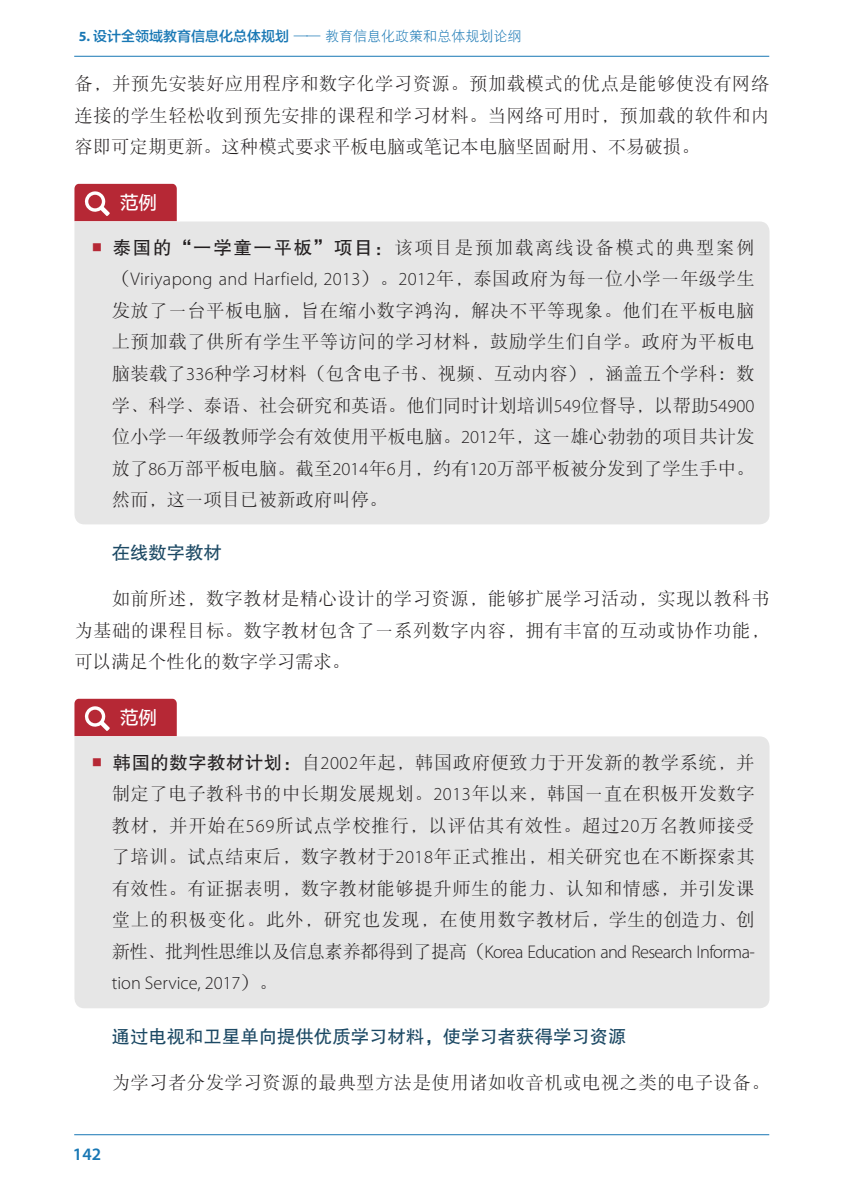
<style>
.page{position:relative;width:844px;height:1191px;background:#fff}
.page>*{position:absolute;margin:0;border:0;box-sizing:border-box;transform-origin:0 0}
.t1{font:18.38px/31.5px "DFP Song W3";letter-spacing:.02em;color:#231f20;text-align:justify}
.t2{font:18.38px "FZHTK GBK1 0";color:#1c4964}
.正文{font:18.38px "FZLTZHUNHJW GB1 0";color:#fff}
.t3{font:600 17.5px "Myriad Pro";color:#1877b4}
.t4{font:14px "DFP Hei W3";color:#1877b4}
.s1{font-family:"Myriad Pro";font-weight:700}
.s2{font-family:"FZLTZHJW GB1 0"}
.s3{font-family:"FZHTK GBK1 0"}
.s4{font-family:"Myriad Pro";font-weight:300}
</style>
<div class="page">
<hr style="left:74px;top:56px;width:695px;height:1px;background:#1877b4">
<svg style="left:74px;top:184px;width:103px;height:37px"></svg>
<div style="left:74px;top:221px;width:695px;height:303px;background:#e6e6e6"></div>
<svg style="left:74px;top:699px;width:103px;height:37px"></svg>
<div style="left:74px;top:736px;width:695px;height:272px;background:#e6e6e6"></div>
<hr style="left:74px;top:1134px;width:695px;height:1px;background:#1877b4">
<p class="t4" style="left:79px;top:29px;width:444px"><span class="s1">5.</span> <span class="s2">设计全领域教育信息化总体规划</span> —— 教育信息化政策和总体规划论纲</p>
<p class="t1" style="left:74px;top:68px;width:696px">备，并预先安装好应用程序和数字化学习资源。预加载模式的优点是能够使没有网络连接的学生轻松收到预先安排的课程和学习材料。当网络可用时，预加载的软件和内容即可定期更新。这种模式要求平板电脑或笔记本电脑坚固耐用、不易破损。</p>
<p class="正文" style="left:120px;top:193px;width:38px">范例</p>
<p class="t1" style="left:112px;top:231px;width:644px;text-indent:-20px"><sup>■</sup> <span class="s3">泰国的“一学童一平板”项目：</span>该项目是预加载离线设备模式的典型案例（<span class="s4">Viriyapong and Harfield, 2013</span>）。<span class="s4">2012</span>年，泰国政府为每一位小学一年级学生发放了一台平板电脑，旨在缩小数字鸿沟，解决不平等现象。他们在平板电脑上预加载了供所有学生平等访问的学习材料，鼓励学生们自学。政府为平板电脑装载了<span class="s4">336</span>种学习材料（包含电子书、视频、互动内容），涵盖五个学科：数学、科学、泰语、社会研究和英语。他们同时计划培训<span class="s4">549</span>位督导，以帮助<span class="s4">54900</span>位小学一年级教师学会有效使用平板电脑。<span class="s4">2012</span>年，这一雄心勃勃的项目共计发放了<span class="s4">86</span>万部平板电脑。截至<span class="s4">2014</span>年<span class="s4">6</span>月，约有<span class="s4">120</span>万部平板被分发到了学生手中。然而，这一项目已被新政府叫停。</p>
<p class="t2" style="left:112px;top:542px;width:112px">在线数字教材</p>
<p class="t1" style="left:74px;top:583px;width:696px;text-indent:37px">如前所述，数字教材是精心设计的学习资源，能够扩展学习活动，实现以教科书为基础的课程目标。数字教材包含了一系列数字内容，拥有丰富的互动或协作功能，可以满足个性化的数字学习需求。</p>
<p class="正文" style="left:120px;top:707px;width:38px">范例</p>
<p class="t1" style="left:112px;top:746px;width:644px;text-indent:-20px"><sup>■</sup> <span class="s3">韩国的数字教材计划：</span>自<span class="s4">2002</span>年起，韩国政府便致力于开发新的教学系统，并制定了电子教科书的中长期发展规划。<span class="s4">2013</span>年以来，韩国一直在积极开发数字教材，并开始在<span class="s4">569</span>所试点学校推行，以评估其有效性。超过<span class="s4">20</span>万名教师接受了培训。试点结束后，数字教材于<span class="s4">2018</span>年正式推出，相关研究也在不断探索其有效性。有证据表明，数字教材能够提升师生的能力、认知和情感，并引发课堂上的积极变化。此外，研究也发现，在使用数字教材后，学生的创造力、创新性、批判性思维以及信息素养都得到了提高（<span class="s4">Korea Education and Research Informa&shy;tion Service, 2017</span>）。</p>
<p class="t2" style="left:112px;top:1026px;width:516px">通过电视和卫星单向提供优质学习材料，使学习者获得学习资源</p>
<p class="t1" style="left:112px;top:1066px;width:659px">为学习者分发学习资源的最典型方法是使用诸如收音机或电视之类的电子设备。</p>
<p class="t3" style="left:73px;top:1142px;width:30px">142</p>
</div>
